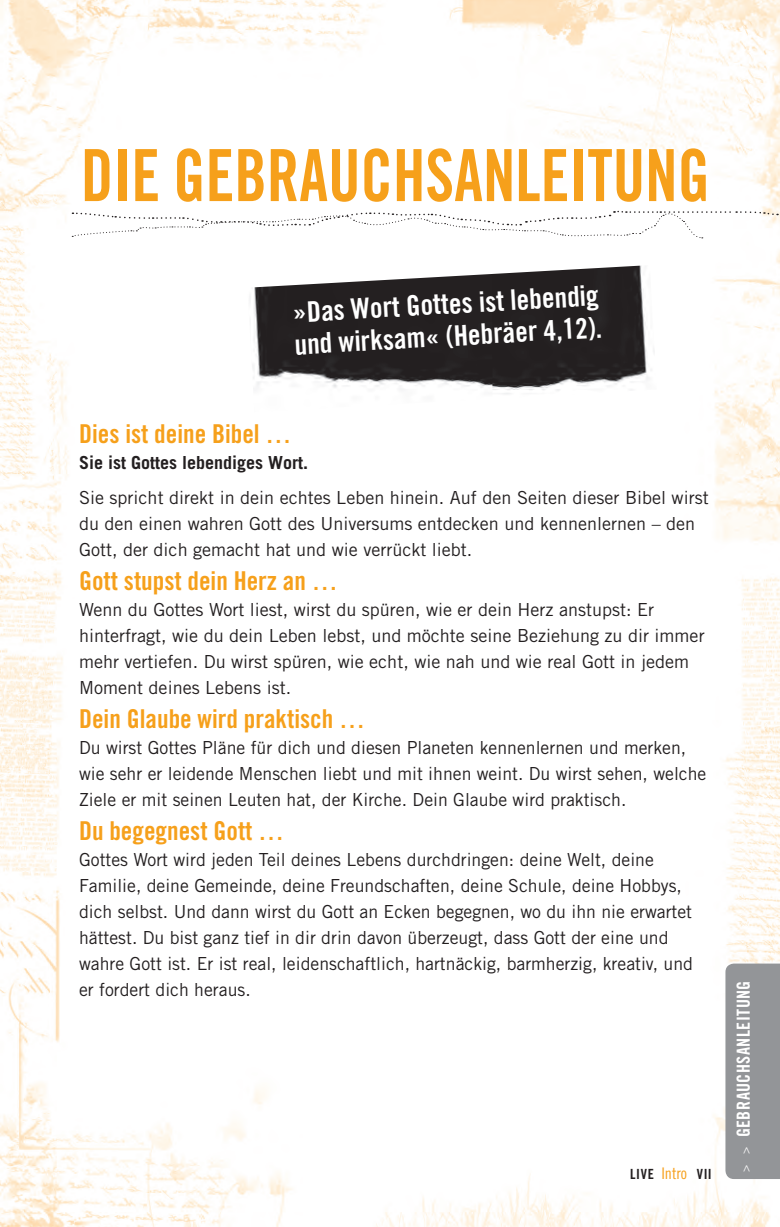
<style>
.page{position:relative;width:780px;height:1227px;background:#fff}
.page>*{position:absolute;margin:0;border:0;box-sizing:border-box;transform-origin:0 0}
.t1{font:72px "Trade Gothic LT Std Bd Cn 20";color:#f6a01b;scale:.9 1}
.t2{font:28.4px/32.2px "Trade Gothic LT Std Bd Cn 20";color:#fff}
.t3{font:26px "Trade Gothic LT Std Bd Cn 20";color:#f6a01b}
.t4{font:18px/26px "Trade Gothic LT Std";color:#231f20}
.t5{font:700 18px "Trade Gothic LT Std";color:#231f20}
.t6{font:18px "Trade Gothic LT Std Bd Cn 20";letter-spacing:.025em;color:#fff}
.t7{font:14px "Trade Gothic LT Std Bd Cn 20";letter-spacing:.05em;color:#231f20}
.s1{font-family:"Trade Gothic LT Std Cn 18";font-size:16px;color:#f6a01b}
.s2{font-family:"Trade Gothic LT Std";font-size:12px}
</style>
<div class="page">
<img style="left:0;top:0;width:779px;height:1227px">
<svg style="left:72px;top:210px;width:705px;height:29px"></svg>
<img style="left:247px;top:265px;width:409px;height:147px">
<div style="left:725px;top:963px;width:54px;height:216px;background:#939598"></div>
<svg style="left:775px;top:1223px;width:4px;height:4px"></svg>
<h1 class="t1" style="left:81px;top:132px;width:700px">DIE gEBrauchsanLEItung</h1>
<h2 class="t2" style="left:292px;top:295px;width:309px;rotate:-3deg">»Das Wort gottes ist lebendig und wirksam« (hebräer 4,12).</h2>
<h3 class="t3" style="left:79px;top:418px;width:214px">Dies ist deine Bibel …</h3>
<p class="t5" style="left:79px;top:452px;width:230px">Sie ist Gottes lebendiges Wort.</p>
<p class="t4" style="left:79px;top:485px;width:630px">Sie spricht direkt in dein echtes Leben hinein. Auf den Seiten dieser Bibel wirst du den einen wahren Gott des Universums entdecken und kennenlernen – den<br>Gott, der dich gemacht hat und wie verrückt liebt.</p>
<h3 class="t3" style="left:79px;top:565px;width:260px">gott stupst dein herz an …</h3>
<p class="t4" style="left:79px;top:597px;width:626px">Wenn du Gottes Wort liest, wirst du spüren, wie er dein Herz anstupst: Er hinterfragt, wie du dein Leben lebst, und möchte seine Beziehung zu dir immer mehr vertiefen. Du wirst spüren, wie echt, wie nah und wie real Gott in jedem Moment deines Lebens ist.</p>
<h3 class="t3" style="left:79px;top:703px;width:287px">Dein glaube wird praktisch …</h3>
<p class="t4" style="left:79px;top:735px;width:628px">Du wirst Gottes Pläne für dich und diesen Planeten kennenlernen und merken, wie sehr er leidende Menschen liebt und mit ihnen weint. Du wirst sehen, welche<br>Ziele er mit seinen Leuten hat, der Kirche. Dein Glaube wird praktisch.</p>
<h3 class="t3" style="left:79px;top:815px;width:207px">Du begegnest gott …</h3>
<p class="t4" style="left:79px;top:847px;width:615px">Gottes Wort wird jeden Teil deines Lebens durchdringen: deine Welt, deine Familie, deine Gemeinde, deine Freundschaften, deine Schule, deine Hobbys, dich selbst. Und dann wirst du Gott an Ecken begegnen, wo du ihn nie erwartet hättest. Du bist ganz tief in dir drin davon überzeugt, dass Gott der eine und wahre Gott ist. Er ist real, leidenschaftlich, hartnäckig, barmherzig, kreativ, und er fordert dich heraus.</p>
<p class="t7" style="left:630px;top:1165px;width:83px">LIVE <span class="s1">Intro</span> VII</p>
<p class="t6" style="left:732px;top:1171px;width:193px;rotate:-90deg"><span class="s2">&gt; &gt;</span> gEBrauchsanLEItung</p>
</div>
